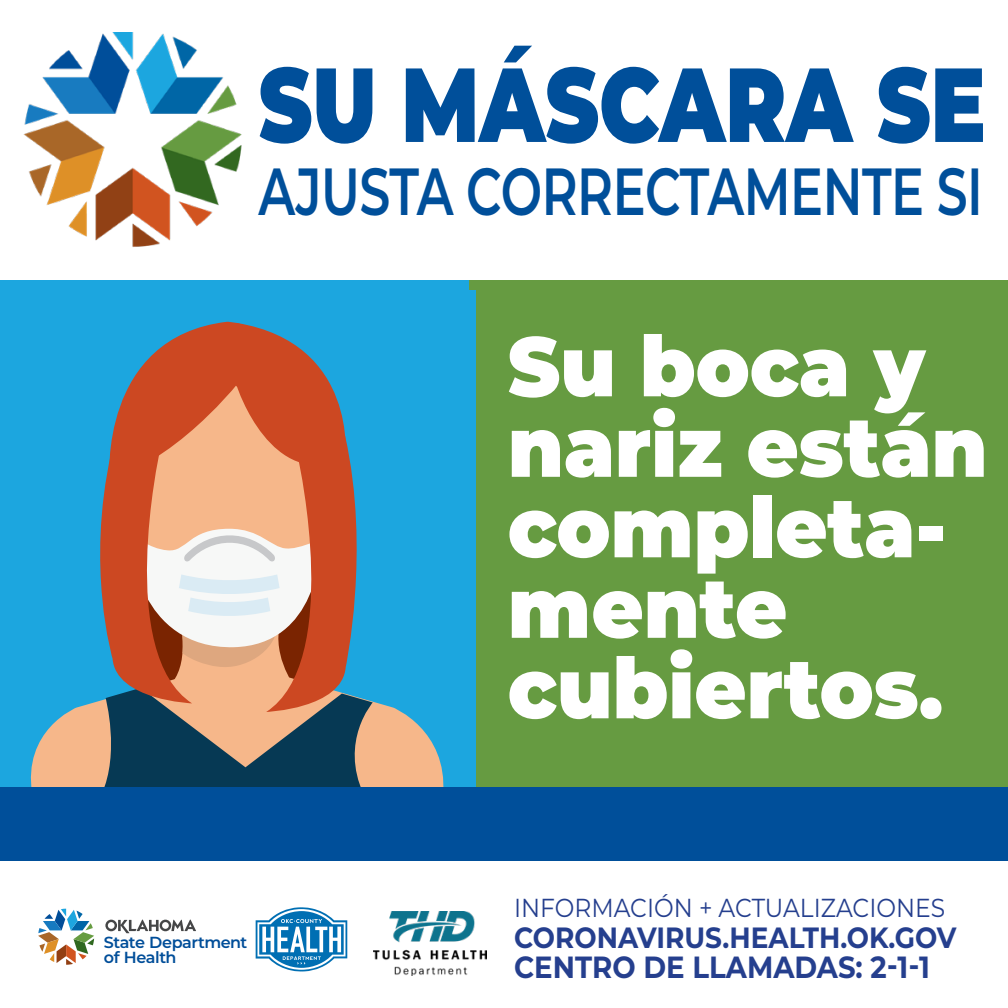
<style>
.page{position:relative;width:1008px;height:1008px;background:#fff}
.page>*{position:absolute;margin:0;border:0;box-sizing:border-box;transform-origin:0 0}
.t1{font:900 105px "Montserrat";color:#004f9a;scale:.78 1}
.t2{font:900 84px/80.5px "Montserrat";color:#fff;scale:.95 1}
.t3{font:600 66.5px "Montserrat";letter-spacing:-.01em;color:#004f9a;scale:.74 1}
.t4{font:700 30.8px "Montserrat";color:#253f8e;scale:.9 1}
.t5{font:700 29.4px "Montserrat";color:#253f8e;scale:.9 1}
.t6{font:25.9px "Montserrat";color:#253f8e;scale:.9 1}
.t7{font:600 16.1px/15.4px "Montserrat";letter-spacing:-.035em;color:#014e99}
</style>
<div class="page">
<svg style="left:256px;top:907px;width:91px;height:64px"></svg>
<img style="left:374px;top:911px;width:112px;height:65px">
<svg style="left:105px;top:920px;width:91px;height:13px"></svg>
<svg style="left:38px;top:909px;width:56px;height:56px"></svg>
<div style="left:470px;top:280px;width:538px;height:515px;background:#669b41"></div>
<div style="left:0;top:290px;width:475px;height:513px;background:#1ca6df"></div>
<svg style="left:22px;top:701px;width:426px;height:87px;fill:#f6b78a"></svg>
<svg style="left:86px;top:321px;width:287px;height:467px"></svg>
<img style="left:23px;top:33px;width:219px;height:214px">
<div style="left:0;top:788px;width:1008px;height:73px;background:#004f9a"></div>
<p class="t1" style="left:259px;top:26px;width:934px">SU MÁSCARA SE</p>
<p class="t3" style="left:259px;top:145px;width:980px">AJUSTA CORRECTAMENTE SI</p>
<p class="t2" style="left:508px;top:321px;width:507px">Su boca y nariz están completa&shy;mente cubiertos.</p>
<p class="t7" style="left:104px;top:934px;width:145px">State Department of Health</p>
<p class="t6" style="left:514px;top:890px;width:481px">INFORMACIÓN + ACTUALIZACIONES</p>
<p class="t5" style="left:514px;top:916px;width:493px">CORONAVIRUS.HEALTH.OK.GOV</p>
<p class="t4" style="left:514px;top:945px;width:464px">CENTRO DE LLAMADAS: 2-1-1</p>
</div>
